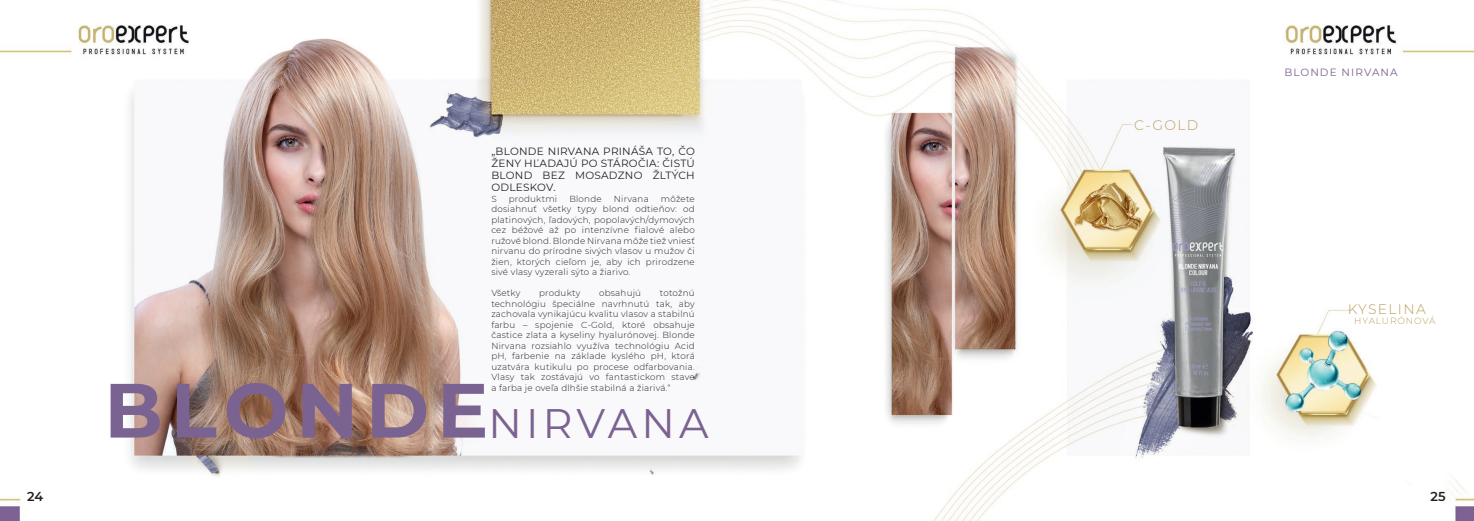
<style>
.page{position:relative;width:1474px;height:521px;background:#fff}
.page>*{position:absolute;margin:0;border:0;box-sizing:border-box;transform-origin:0 0}
.t1{font:700 76.74px "Montserrat";letter-spacing:.1em;color:#7a6291}
.t2{font:41.12px "Montserrat";letter-spacing:.1em;color:#7a6291}
.t3{font:300 13.83px "Montserrat";letter-spacing:.1em;color:#b9a05e}
.t4{font:600 12.86px "Montserrat";color:#231f20}
.t5{font:10.5px/12.2px "Montserrat";letter-spacing:.025em;color:#231f20;text-align:justify}
.t6{font:10.5px "Montserrat";letter-spacing:.1em;color:#7a6291}
.t7{font:300 9.01px "Montserrat";letter-spacing:.1em;color:#b9a05e}
.t8{font:300 8.75px/10.5px "Montserrat";letter-spacing:.025em;color:#231f20;text-align:justify}
</style>
<div class="page">
<img style="left:0;top:0;width:1473px;height:521px">
<p class="t5" style="left:491px;top:144px;width:205px">„BLONDE NIRVANA PRINÁŠA TO, ČO ŽENY HĽADAJÚ PO STÁROČIA: ČISTÚ BLOND BEZ MOSADZNO ŽLTÝCH ODLESKOV.</p>
<p class="t8" style="left:491px;top:193px;width:7px">S</p>
<p class="t8" style="left:509px;top:193px;width:50px">produktmi</p>
<p class="t8" style="left:569px;top:193px;width:34px">Blonde</p>
<p class="t8" style="left:614px;top:193px;width:36px">Nirvana</p>
<p class="t8" style="left:491px;top:193px;width:205px;text-indent:170px">môžete dosiahnuť všetky typy blond odtieňov: od platinových, ľadových, popolavých/dymových cez béžové až po intenzívne fialové alebo ružové blond. Blonde Nirvana môže tiež vniesť nirvanu do prírodne sivých vlasov u mužov či žien, ktorých cieľom je, aby ich prirodzene sivé vlasy vyzerali sýto a žiarivo.</p>
<p class="t8" style="left:491px;top:288px;width:31px">Všetky</p>
<p class="t8" style="left:539px;top:288px;width:43px">produkty</p>
<p class="t8" style="left:599px;top:288px;width:44px">obsahujú</p>
<p class="t8" style="left:491px;top:288px;width:205px;text-indent:169px">totožnú technológiu špeciálne navrhnutú tak, aby zachovala vynikajúcu kvalitu vlasov a stabilnú farbu – spojenie C-Gold, ktoré obsahuje častice zlata a kyseliny hyalurónovej. Blonde Nirvana rozsiahlo využíva technológiu Acid pH, farbenie na základe kyslého pH, ktorá uzatvára kutikulu po procese odfarbovania.<br>Vlasy tak zostávajú vo fantastickom stave a farba je oveľa dlhšie stabilná a žiarivá.“</p>
<h2 class="t2" style="left:488px;top:395px;width:221px">NIRVANA</h2>
<h1 class="t1" style="left:104px;top:355px;width:386px">BLONDE</h1>
<h3 class="t3" style="left:1134px;top:116px;width:65px">C-GOLD</h3>
<p class="t6" style="left:1284px;top:65px;width:115px">BLONDE NIRVANA</p>
<h3 class="t3" style="left:1347px;top:299px;width:80px">KYSELINA</h3>
<p class="t7" style="left:1354px;top:315px;width:83px">HYALURÓNOVÁ</p>
<h3 class="t4" style="left:27px;top:487px;width:18px">24</h3>
<h3 class="t4" style="left:1430px;top:487px;width:17px">25</h3>
</div>
